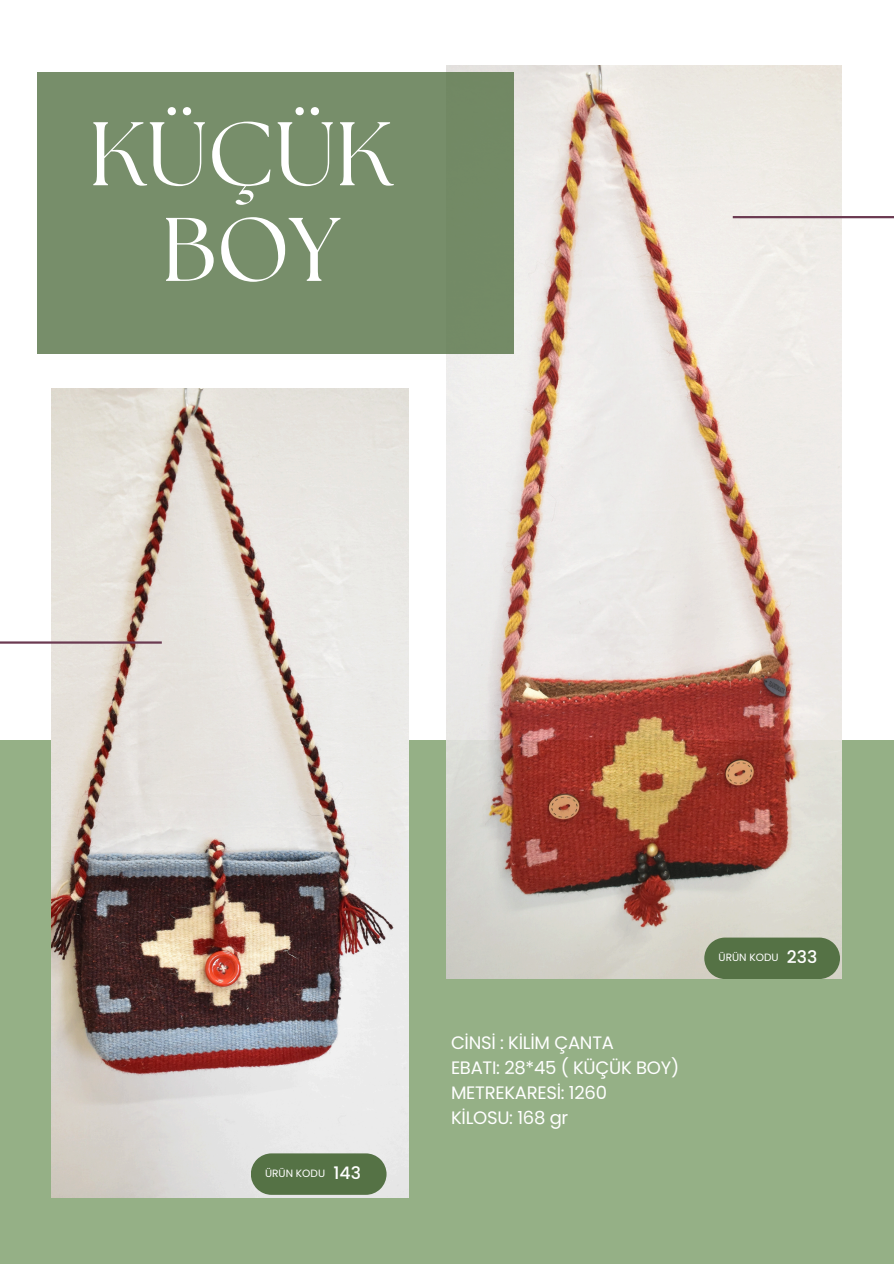
<style>
.page{position:relative;width:894px;height:1264px;background:#fff}
.page>*{position:absolute;margin:0;border:0;box-sizing:border-box;transform-origin:0 0}
.t1{font:90px/95.7px "The Seasons";color:#fff;text-align:center}
.t2{font:18px/24.8px "Poppins";letter-spacing:-.015em;color:#fff}
.t3{font:500 17.25px "Poppins";color:#fff}
.t4{font:10.5px "Poppins";color:#fff}
</style>
<div class="page">
<div style="left:0;top:739px;width:893px;height:524px;background:#95b086"></div>
<img style="left:52px;top:389px;width:356px;height:808px">
<img style="left:446px;top:65px;width:395px;height:913px">
<div style="left:37px;top:72px;width:476px;height:281px;background:#778e6a"></div>
<hr style="left:732px;top:216px;width:161px;height:2px;background:#6b3a51">
<hr style="left:0;top:641px;width:162px;height:2px;background:#6b3a51">
<svg style="left:251px;top:1153px;width:135px;height:41px;background:#5e794f"></svg>
<svg style="left:704px;top:937px;width:135px;height:42px;background:#5e794e"></svg>
<p class="t1" style="left:89px;top:112px;width:306px">KÜÇÜK<br>BOY</p>
<p class="t4" style="left:265px;top:1165px;width:62px">ÜRÜN KODU</p>
<p class="t3" style="left:333px;top:1160px;width:29px">143</p>
<h1 class="t2" style="left:451px;top:1030px;width:230px">CİNSİ : KİLİM ÇANTA<br>EBATI: 28*45 ( KÜÇÜK BOY)<br>METREKARESİ: 1260<br>KİLOSU: 168 gr</h1>
<h2 class="t4" style="left:718px;top:949px;width:62px">ÜRÜN KODU</h2>
<p class="t3" style="left:786px;top:944px;width:32px">233</p>
</div>
